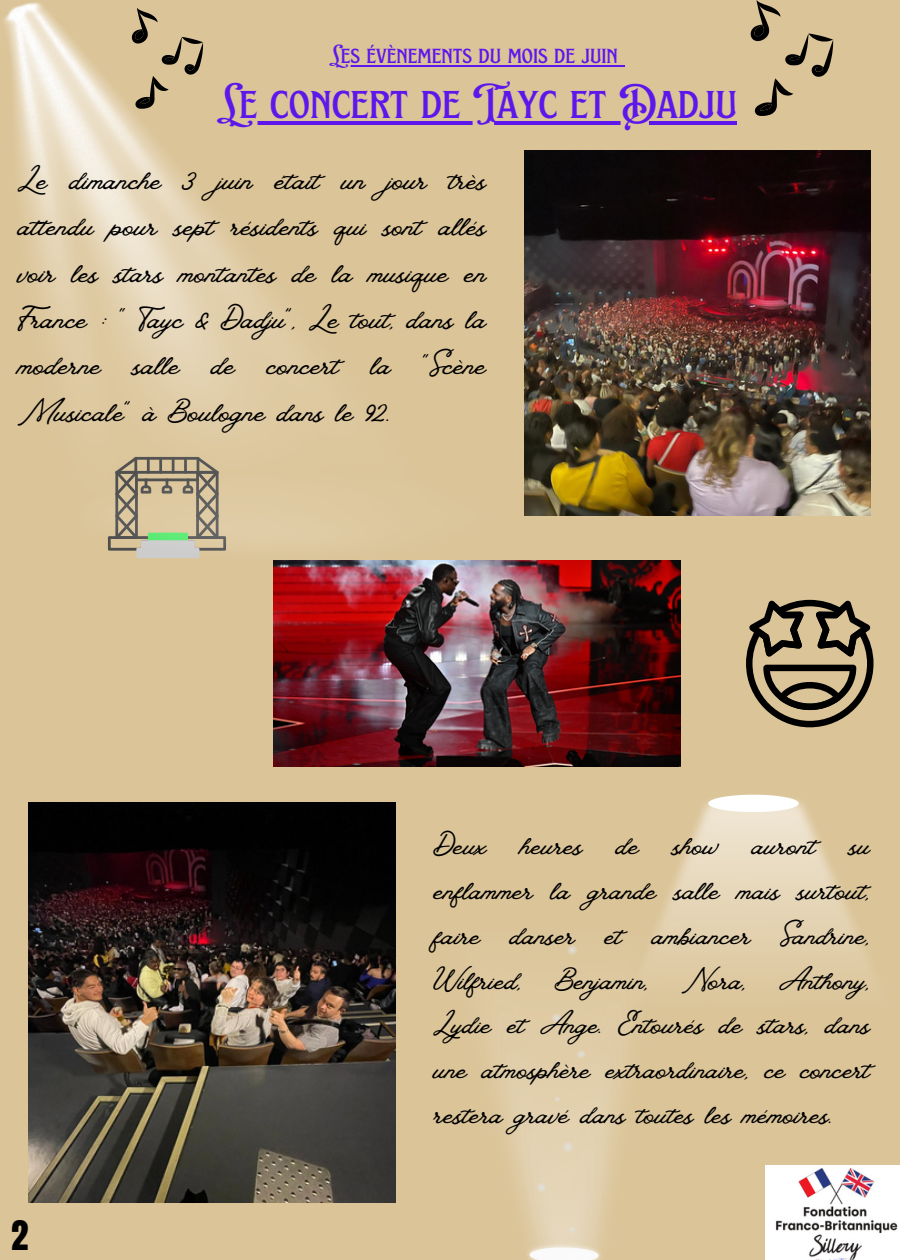
<style>
.page{position:relative;width:900px;height:1260px;background:#dbc498}
.page>*{position:absolute;margin:0;border:0;box-sizing:border-box;transform-origin:0 0}
.t1{font:47.5px "EFCO Brookshire";color:#5e17eb}
.t2{font:35px "Anton";color:#000}
.t3{font:34.25px/46.2px "Vintage Goods";color:#000;text-align:justify}
.t4{font:33.25px/44.8px "Vintage Goods";color:#000;text-align:justify}
.t5{font:25px "EFCO Brookshire";color:#5e17eb}
</style>
<div class="page">
<img style="left:766px;top:1165px;width:134px;height:95px">
<svg style="left:751px;top:0;width:82px;height:116px"></svg>
<img style="left:28px;top:803px;width:368px;height:399px">
<img style="left:524px;top:150px;width:347px;height:366px">
<img style="left:273px;top:560px;width:407px;height:207px">
<svg style="left:746px;top:600px;width:127px;height:127px"></svg>
<img style="left:491px;top:945px;width:132px;height:315px">
<img style="left:615px;top:801px;width:252px;height:219px">
<svg style="left:708px;top:795px;width:91px;height:17px;background:#f9f6ef"></svg>
<img style="left:4px;top:2px;width:500px;height:559px">
<hr style="left:329px;top:65px;width:289px;height:2px;background:#5e17eb">
<svg style="left:618px;top:65px;width:7px;height:2px"></svg>
<svg style="left:217px;top:121px;width:520px;height:4px;fill:#5e17eb"></svg>
<p class="t5" style="left:329px;top:40px;width:290px">Les évènements du mois de juin</p>
<p class="t1" style="left:217px;top:74px;width:522px">Le concert de Tayc et Dadju</p>
<p class="t3" style="left:18px;top:156px;width:470px">Le dimanche 3 juin était un jour très at endu pour sept résidents qui sont allés voir les stars montantes de la musique en France : “ Tayc &amp; Dadju”, Le tout, dans la moderne salle de concert la “Scène Musicale” à Boulogne dans le 92.</p>
<p class="t2" style="left:11px;top:1211px;width:19px">2</p>
<p class="t4" style="left:434px;top:822px;width:438px">Deux heures de show auront su enflammer la grande salle mais surtout, faire danser et ambiancer Sandrine, Wilfried, Benjamin, Nora, Anthony, Lydie et Ange. Entourés de stars, dans une atmosphère extraordinaire, ce concert restera gravé dans toutes les mémoires.</p>
</div>
